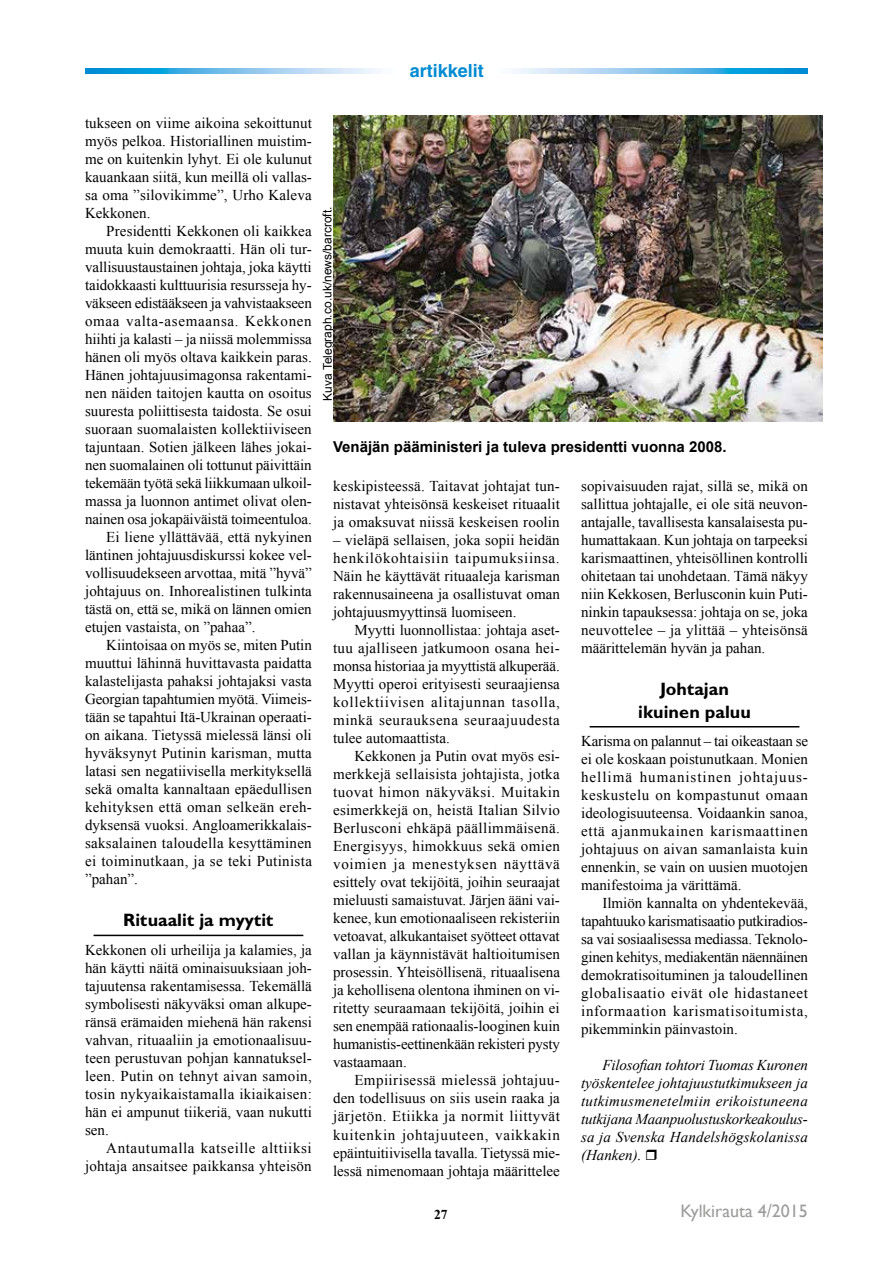
<style>
.page{position:relative;width:893px;height:1263px;background:#fff}
.page>*{position:absolute;margin:0;border:0;box-sizing:border-box;transform-origin:0 0}
.t1{font:700 18px/22.5px "Gill Sans MT Std";color:#000;text-align:center}
.t2{font:18px "Gill Sans";color:#9d9d9c}
.t3{font:700 18px "Helvetica";color:#008bd2}
.t4{font:15px/18px "Times New Roman";color:#000;text-align:justify}
.t5{font:italic 15px/18px "Times New Roman";letter-spacing:.01em;color:#000;text-align:justify}
.t6{font:15px "Times New Roman";letter-spacing:.025em;color:#000}
.t7{font:700 15px "Arial";color:#000}
.t8{font:15px "Times New Roman";letter-spacing:.02em;color:#000}
.t9{font:15px "Times New Roman";letter-spacing:.045em;color:#000}
.t10{font:700 13.5px "Times New Roman";color:#000}
.t11{font:12px "Arial";letter-spacing:-.005em;color:#000}
</style>
<div class="page">
<img style="left:85px;top:69px;width:295px;height:4px">
<img style="left:513px;top:69px;width:295px;height:4px">
<hr style="left:94px;top:935px;width:209px;height:1px;background:#000">
<hr style="left:590px;top:726px;width:209px;height:1px;background:#000">
<img style="left:333px;top:116px;width:489px;height:306px">
<p class="t3" style="left:410px;top:60px;width:75px">artikkelit</p>
<p class="t4" style="left:85px;top:113px;width:228px">tukseen on viime aikoina sekoittunut myös pelkoa. Historiallinen muistim&shy;me on kuitenkin lyhyt. Ei ole kulunut kauankaan siitä, kun meillä oli vallas&shy;sa oma ”silovikimme”, Urho Kaleva Kekkonen.</p>
<p class="t4" style="left:106px;top:221px;width:207px">Presidentti Kekkonen oli kaikkea</p>
<p class="t4" style="left:85px;top:239px;width:228px">muuta kuin demokraatti. Hän oli tur-</p>
<p class="t4" style="left:85px;top:257px;width:228px">vallisuustaustainen johtaja, joka käytti</p>
<p class="t4" style="left:85px;top:275px;width:228px">taidokkaasti kulttuurisia resursseja hy-</p>
<p class="t4" style="left:85px;top:293px;width:228px">väkseen edistääkseen ja vahvistaakseen</p>
<p class="t9" style="left:85px;top:311px;width:228px">omaa valta-asemaansa. Kekkonen</p>
<p class="t4" style="left:85px;top:329px;width:228px">hiihti ja kalasti – ja niissä molemmissa</p>
<p class="t4" style="left:85px;top:347px;width:228px">hänen oli myös oltava kaikkein paras.</p>
<p class="t4" style="left:85px;top:366px;width:228px">Hänen johtajuusimagonsa rakentami-</p>
<p class="t4" style="left:85px;top:384px;width:228px">nen näiden taitojen kautta on osoitus</p>
<p class="t4" style="left:85px;top:402px;width:228px">suuresta poliittisesta taidosta. Se osui</p>
<p class="t4" style="left:85px;top:420px;width:228px">suoraan suomalaisten kollektiiviseen</p>
<p class="t4" style="left:85px;top:438px;width:228px">tajuntaan. Sotien jälkeen lähes jokai-</p>
<p class="t4" style="left:85px;top:456px;width:228px">nen suomalainen oli tottunut päivittäin</p>
<p class="t4" style="left:85px;top:474px;width:228px">tekemään työtä sekä liikkumaan ulkoil-</p>
<p class="t4" style="left:85px;top:492px;width:228px">massa ja luonnon antimet olivat olen-</p>
<p class="t4" style="left:85px;top:510px;width:228px">nainen osa jokapäiväistä toimeentuloa.</p>
<p class="t4" style="left:106px;top:528px;width:207px">Ei liene yllättävää, että nykyinen</p>
<p class="t4" style="left:85px;top:546px;width:228px">läntinen johtajuusdiskurssi kokee vel-</p>
<p class="t4" style="left:85px;top:564px;width:228px">vollisuudekseen arvottaa, mitä ”hyvä”</p>
<p class="t4" style="left:85px;top:582px;width:228px">johtajuus on. Inhorealistinen tulkinta</p>
<p class="t4" style="left:85px;top:600px;width:228px">tästä on, että se, mikä on lännen omien</p>
<p class="t4" style="left:85px;top:618px;width:172px">etujen vastaista, on ”pahaa”.</p>
<p class="t4" style="left:106px;top:636px;width:207px">Kiintoisaa on myös se, miten Putin</p>
<p class="t4" style="left:85px;top:654px;width:228px">muuttui lähinnä huvittavasta paidatta</p>
<p class="t4" style="left:85px;top:672px;width:228px">kalastelijasta pahaksi johtajaksi vasta</p>
<p class="t4" style="left:85px;top:690px;width:228px">Georgian tapahtumien myötä. Viimeis-</p>
<p class="t4" style="left:85px;top:708px;width:228px">tään se tapahtui Itä-Ukrainan operaati-</p>
<p class="t4" style="left:85px;top:726px;width:228px">on aikana. Tietyssä mielessä länsi oli</p>
<p class="t4" style="left:85px;top:744px;width:228px">hyväksynyt Putinin karisman, mutta</p>
<p class="t4" style="left:85px;top:762px;width:228px">latasi sen negatiivisella merkityksellä</p>
<p class="t4" style="left:85px;top:780px;width:228px">sekä omalta kannaltaan epäedullisen</p>
<p class="t6" style="left:85px;top:797px;width:228px">kehityksen että oman selkeän ereh-</p>
<p class="t4" style="left:85px;top:816px;width:227px">dyksensä vuoksi. Angloamerikkalais-</p>
<p class="t8" style="left:85px;top:833px;width:228px">saksalainen taloudella kesyttäminen</p>
<p class="t6" style="left:85px;top:851px;width:228px">ei toiminutkaan, ja se teki Putinista</p>
<p class="t4" style="left:85px;top:870px;width:54px">”pahan”.</p>
<p class="t1" style="left:123px;top:908px;width:152px">Rituaalit ja myytit</p>
<p class="t4" style="left:85px;top:940px;width:228px">Kekkonen oli urheilija ja kalamies, ja hän käytti näitä ominaisuuksiaan joh&shy;tajuutensa rakentamisessa. Tekemällä symbolisesti näkyväksi oman alkupe&shy;ränsä erämaiden miehenä hän rakensi vahvan, rituaaliin ja emotionaalisuu&shy;teen perustuvan pohjan kannatuksel&shy;leen. Putin on tehnyt aivan samoin, tosin nykyaikaistamalla ikiaikaisen: hän ei ampunut tiikeriä, vaan nukutti sen.</p>
<p class="t4" style="left:85px;top:1138px;width:228px;text-align:right">Antautumalla katseille alttiiksi johtaja ansaitsee paikkansa yhteisön</p>
<p class="t11" style="left:319px;top:401px;width:195px;rotate:-90deg">Kuva Telegraph.co.uk/news/barcroft.</p>
<p class="t7" style="left:333px;top:436px;width:395px">Venäjän pääministeri ja tuleva presidentti vuonna 2008.</p>
<p class="t4" style="left:333px;top:477px;width:228px">keskipisteessä. Taitavat johtajat tun&shy;nistavat yhteisönsä keskeiset rituaalit ja omaksuvat niissä keskeisen roolin</p>
<p class="t4" style="left:333px;top:531px;width:228px">– vieläpä sellaisen, joka sopii heidän henkilökohtaisiin taipumuksiinsa.<br>Näin he käyttävät rituaaleja karisman rakennusaineena ja osallistuvat oman johtajuusmyyttinsä luomiseen.</p>
<p class="t4" style="left:333px;top:621px;width:228px;text-indent:21px">Myytti luonnollistaa: johtaja aset&shy;tuu ajalliseen jatkumoon osana hei&shy;monsa historiaa ja myyttistä alkuperää.<br>Myytti operoi erityisesti seuraajiensa kollektiivisen alitajunnan tasolla, minkä seurauksena seuraajuudesta tulee automaattista.</p>
<p class="t4" style="left:333px;top:747px;width:228px;text-indent:21px">Kekkonen ja Putin ovat myös esi&shy;merkkejä sellaisista johtajista, jotka tuovat himon näkyväksi. Muitakin esimerkkejä on, heistä Italian Silvio Berlusconi ehkäpä päällimmäisenä.<br>Energisyys, himokkuus sekä omien voimien ja menestyksen näyttävä esittely ovat tekijöitä, joihin seuraajat mieluusti samaistuvat. Järjen ääni vai&shy;kenee, kun emotionaaliseen rekisteriin vetoavat, alkukantaiset syötteet ottavat vallan ja käynnistävät haltioitumisen prosessin. Yhteisöllisenä, rituaalisena ja kehollisena olentona ihminen on vi&shy;ritetty seuraamaan tekijöitä, joihin ei sen enempää rationaalis-looginen kuin humanistis-eettinenkään rekisteri pysty vastaamaan.</p>
<p class="t4" style="left:333px;top:1071px;width:228px;text-indent:21px">Empiirisessä mielessä johtajuu&shy;den todellisuus on siis usein raaka ja järjetön. Etiikka ja normit liittyvät kuitenkin johtajuuteen, vaikkakin epäintuitiivisella tavalla. Tietyssä mie&shy;lessä nimenomaan johtaja määrittelee</p>
<p class="t4" style="left:581px;top:477px;width:228px">sopivaisuuden rajat, sillä se, mikä on sallittua johtajalle, ei ole sitä neuvon&shy;antajalle, tavallisesta kansalaisesta pu&shy;humattakaan. Kun johtaja on tarpeeksi karismaattinen, yhteisöllinen kontrolli ohitetaan tai unohdetaan. Tämä näkyy niin Kekkosen, Berlusconin kuin Puti&shy;ninkin tapauksessa: johtaja on se, joka neuvottelee – ja ylittää – yhteisönsä määrittelemän hyvän ja pahan.</p>
<p class="t1" style="left:638px;top:677px;width:114px">Johtajan ikuinen paluu</p>
<p class="t4" style="left:581px;top:732px;width:228px">Karisma on palannut – tai oikeastaan se ei ole koskaan poistunutkaan. Monien hellimä humanistinen johtajuus&shy;keskustelu on kompastunut omaan ideologisuuteensa. Voidaankin sanoa, että ajanmukainen karismaattinen johtajuus on aivan samanlaista kuin ennenkin, se vain on uusien muotojen manifestoima ja värittämä.</p>
<p class="t4" style="left:581px;top:894px;width:228px;text-indent:21px">Ilmiön kannalta on yhdentekevää, tapahtuuko karismatisaatio putkiradios&shy;sa vai sosiaalisessa mediassa. Teknolo&shy;ginen kehitys, mediakentän näennäinen demokratisoituminen ja taloudellinen globalisaatio eivät ole hidastaneet informaation karismatisoitumista, pikemminkin päinvastoin.</p>
<p class="t5" style="left:581px;top:1056px;width:228px;text-indent:21px">Filosofian tohtori Tuomas Kuronen työskentelee johtajuustutkimukseen ja tutkimusmenetelmiin erikoistuneena tutkijana Maanpuolustuskorkeakoulus&shy;sa ja Svenska Handelshögskolanissa (Hanken).</p>
<p class="t10" style="left:434px;top:1205px;width:15px">27</p>
<p class="t2" style="left:680px;top:1201px;width:129px">Kylkirauta 4/2015</p>
</div>
